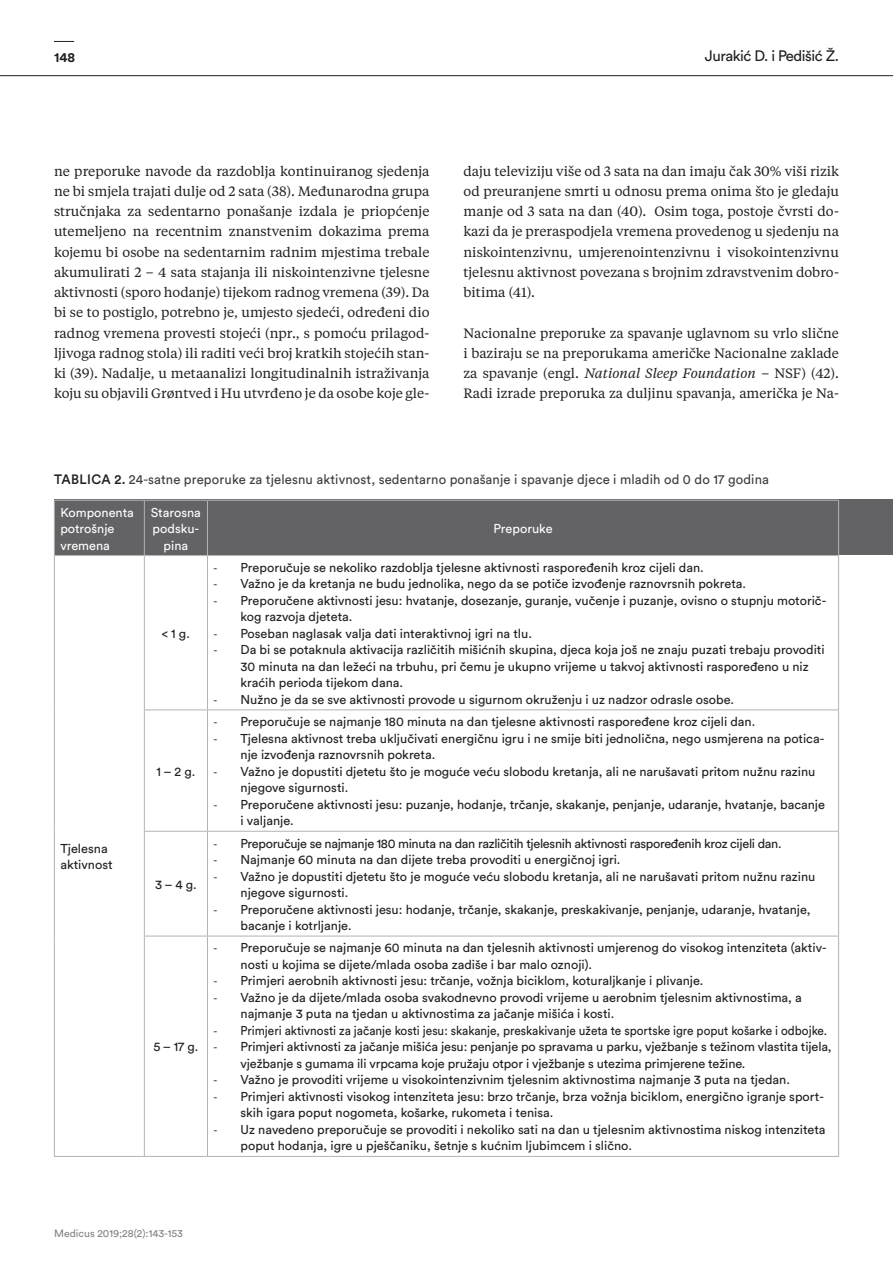
<style>
.page{position:relative;width:893px;height:1263px;background:#fff}
.page>*{position:absolute;margin:0;border:0;box-sizing:border-box;transform-origin:0 0}
.t1{font:15px "Circular Pro";letter-spacing:-.03em;color:#231f20}
.t2{font:13.5px/20.2px "Tiempos Headline";color:#231f20;text-align:justify}
.t3{font:13.5px "Circular Pro";letter-spacing:.01em;color:#3e3e3f}
.t4{font:700 13.5px "Circular Pro";color:#231f20}
.t5{font:12.75px/16.5px "Circular Pro";color:#231f20}
.t6{font:12.75px "Circular Pro";color:#231f20;scale:.93 1}
.t7{font:12.75px "Circular Pro";letter-spacing:-.025em;color:#231f20}
.t8{font:12.75px/16.5px "Circular Pro";color:#fff}
.t9{font:10.5px "Circular Pro";color:#808285}
.s1{font-style:italic}
.s2{font-weight:500;color:#231f20}
.s3{font-family:"Calibri"}
</style>
<div class="page">
<div style="left:54px;top:500px;width:839px;height:55px;background:#636366"></div>
<hr style="left:0;top:75px;width:893px;height:1px;background:#231f20">
<svg style="left:54px;top:41px;width:20px;height:1px"></svg>
<hr style="left:54px;top:500px;width:90px;height:1px;background:#b2b3b7">
<hr style="left:54px;top:501px;width:1px;height:54px;background:#b2b3b7">
<hr style="left:144px;top:500px;width:63px;height:1px;background:#b2b3b7">
<hr style="left:144px;top:501px;width:1px;height:54px;background:#b2b3b7">
<hr style="left:207px;top:500px;width:632px;height:1px;background:#b2b3b7">
<hr style="left:207px;top:501px;width:1px;height:54px;background:#b2b3b7">
<hr style="left:838px;top:501px;width:1px;height:54px;background:#b2b3b7">
<hr style="left:54px;top:555px;width:90px;height:1px;background:#b2b3b7">
<hr style="left:54px;top:556px;width:1px;height:154px;background:#b2b3b7">
<hr style="left:54px;top:710px;width:1px;height:121px;background:#b2b3b7">
<hr style="left:54px;top:831px;width:1px;height:105px;background:#b2b3b7">
<hr style="left:54px;top:936px;width:1px;height:220px;background:#b2b3b7">
<hr style="left:144px;top:555px;width:63px;height:1px;background:#b2b3b7">
<hr style="left:144px;top:556px;width:1px;height:153px;background:#b2b3b7">
<hr style="left:207px;top:555px;width:632px;height:1px;background:#b2b3b7">
<hr style="left:207px;top:556px;width:1px;height:153px;background:#b2b3b7">
<hr style="left:838px;top:556px;width:1px;height:153px;background:#b2b3b7">
<hr style="left:144px;top:709px;width:63px;height:1px;background:#b2b3b7">
<hr style="left:144px;top:710px;width:1px;height:121px;background:#b2b3b7">
<hr style="left:207px;top:709px;width:632px;height:1px;background:#b2b3b7">
<hr style="left:207px;top:710px;width:1px;height:121px;background:#b2b3b7">
<hr style="left:838px;top:710px;width:1px;height:121px;background:#b2b3b7">
<hr style="left:144px;top:831px;width:63px;height:1px;background:#b2b3b7">
<hr style="left:144px;top:832px;width:1px;height:104px;background:#b2b3b7">
<hr style="left:207px;top:831px;width:632px;height:1px;background:#b2b3b7">
<hr style="left:207px;top:832px;width:1px;height:104px;background:#b2b3b7">
<hr style="left:838px;top:832px;width:1px;height:104px;background:#b2b3b7">
<hr style="left:144px;top:936px;width:63px;height:1px;background:#b2b3b7">
<hr style="left:144px;top:936px;width:1px;height:220px;background:#b2b3b7">
<hr style="left:207px;top:936px;width:632px;height:1px;background:#b2b3b7">
<hr style="left:207px;top:936px;width:1px;height:220px;background:#b2b3b7">
<hr style="left:838px;top:936px;width:1px;height:220px;background:#b2b3b7">
<hr style="left:54px;top:1156px;width:90px;height:1px;background:#b2b3b7">
<hr style="left:144px;top:1156px;width:63px;height:1px;background:#b2b3b7">
<hr style="left:207px;top:1156px;width:632px;height:1px;background:#b2b3b7">
<p class="t4" style="left:54px;top:47px;width:23px">148</p>
<p class="t1" style="left:705px;top:46px;width:136px">Jurakić D. i Pedišić Ž.</p>
<p class="t2" style="left:54px;top:160px;width:377px">ne preporuke navode da razdoblja kontinuiranog sjedenja ne bi smjela trajati dulje od 2 sata (38). Međunarodna grupa stručnjaka za sedentarno ponašanje izdala je priopćenje utemeljeno na recentnim znanstvenim dokazima prema kojemu bi osobe na sedentarnim radnim mjestima trebale akumulirati 2 – 4 sata stajanja ili niskointenzivne tjelesne aktivnosti (sporo hodanje) tijekom radnog vremena (39). Da bi se to postiglo, potrebno je, umjesto sjedeći, određeni dio radnog vremena provesti stojeći (npr., s pomoću prilagod&shy;ljivoga radnog stola) ili raditi veći broj kratkih stojećih stan&shy;ki (39). Nadalje, u metaanalizi longitudinalnih istraživanja koju su objavili Grøntved i Hu utvrđeno je da osobe koje gle-</p>
<p class="t2" style="left:463px;top:160px;width:377px">daju televiziju više od 3 sata na dan imaju čak 30% viši rizik od preuranjene smrti u odnosu prema onima što je gledaju manje od 3 sata na dan (40). Osim toga, postoje čvrsti do&shy;kazi da je preraspodjela vremena provedenog u sjedenju na niskointenzivnu, umjerenointenzivnu i visokointenzivnu tjelesnu aktivnost povezana s brojnim zdravstvenim dobro&shy;bitima (41).</p>
<p class="t2" style="left:463px;top:322px;width:377px">Nacionalne preporuke za spavanje uglavnom su vrlo slične i baziraju se na preporukama američke Nacionalne zaklade za spavanje (engl. <span class="s1">National Sleep Foundation</span> – NSF) (42).<br>Radi izrade preporuka za duljinu spavanja, američka je Na-</p>
<p class="t3" style="left:54px;top:470px;width:716px"><span class="s2">TABLICA 2.</span> 24-satne preporuke za tjelesnu aktivnost, sedentarno ponašanje i spavanje djece i mladih od 0 do 17 godina</p>
<p class="t8" style="left:60px;top:503px;width:75px">Komponenta potrošnje vremena</p>
<p class="t8" style="left:151px;top:503px;width:52px;text-align:center">Starosna podsku&shy;pina</p>
<p class="t5" style="left:162px;top:625px;width:29px">&lt; 1 g.</p>
<p class="t5" style="left:60px;top:840px;width:54px">Tjelesna aktivnost</p>
<p class="t5" style="left:157px;top:762px;width:40px">1 – 2 g.</p>
<p class="t5" style="left:155px;top:875px;width:43px">3 – 4 g.</p>
<p class="t5" style="left:153px;top:1038px;width:47px">5 – 17 g.</p>
<p class="t8" style="left:493px;top:520px;width:61px">Preporuke</p>
<p class="t5" style="left:214px;top:559px;width:492px"><span class="s3">-</span> Preporučuje se nekoliko razdoblja tjelesne aktivnosti raspoređenih kroz cijeli dan.</p>
<p class="t5" style="left:214px;top:575px;width:534px"><span class="s3">-</span> Važno je da kretanja ne budu jednolika, nego da se potiče izvođenje raznovrsnih pokreta.</p>
<p class="t5" style="left:241px;top:592px;width:587px;text-indent:-27px"><span class="s3">-</span> Preporučene aktivnosti jesu: hvatanje, dosezanje, guranje, vučenje i puzanje, ovisno o stupnju motorič&shy;kog razvoja djeteta.</p>
<p class="t5" style="left:214px;top:625px;width:320px"><span class="s3">-</span> Poseban naglasak valja dati interaktivnoj igri na tlu.</p>
<p class="t5" style="left:241px;top:641px;width:586px;text-indent:-27px"><span class="s3">-</span> Da bi se potaknula aktivacija različitih mišićnih skupina, djeca koja još ne znaju puzati trebaju provoditi<br>30 minuta na dan ležeći na trbuhu, pri čemu je ukupno vrijeme u takvoj aktivnosti raspoređeno u niz kraćih perioda tijekom dana.</p>
<p class="t5" style="left:214px;top:691px;width:522px"><span class="s3">-</span> Nužno je da se sve aktivnosti provode u sigurnom okruženju i uz nadzor odrasle osobe.</p>
<p class="t5" style="left:214px;top:713px;width:543px"><span class="s3">-</span> Preporučuje se najmanje 180 minuta na dan tjelesne aktivnosti raspoređene kroz cijeli dan.</p>
<p class="t5" style="left:241px;top:729px;width:585px;text-indent:-27px"><span class="s3">-</span> Tjelesna aktivnost treba uključivati energičnu igru i ne smije biti jednolična, nego usmjerena na potica&shy;nje izvođenja raznovrsnih pokreta.</p>
<p class="t5" style="left:241px;top:762px;width:576px;text-indent:-27px"><span class="s3">-</span> Važno je dopustiti djetetu što je moguće veću slobodu kretanja, ali ne narušavati pritom nužnu razinu njegove sigurnosti.</p>
<p class="t5" style="left:241px;top:795px;width:586px;text-indent:-27px"><span class="s3">-</span> Preporučene aktivnosti jesu: puzanje, hodanje, trčanje, skakanje, penjanje, udaranje, hvatanje, bacanje i valjanje.</p>
<p class="t7" style="left:214px;top:834px;width:570px"><span class="s3">-</span> Preporučuje se najmanje 180 minuta na dan različitih tjelesnih aktivnosti raspoređenih kroz cijeli dan.</p>
<p class="t5" style="left:214px;top:851px;width:408px"><span class="s3">-</span> Najmanje 60 minuta na dan dijete treba provoditi u energičnoj igri.</p>
<p class="t5" style="left:241px;top:867px;width:576px;text-indent:-27px"><span class="s3">-</span> Važno je dopustiti djetetu što je moguće veću slobodu kretanja, ali ne narušavati pritom nužnu razinu njegove sigurnosti.</p>
<p class="t5" style="left:241px;top:900px;width:572px;text-indent:-27px"><span class="s3">-</span> Preporučene aktivnosti jesu: hodanje, trčanje, skakanje, preskakivanje, penjanje, udaranje, hvatanje, bacanje i kotrljanje.</p>
<p class="t5" style="left:241px;top:939px;width:588px;text-indent:-27px"><span class="s3">-</span> Preporučuje se najmanje 60 minuta na dan tjelesnih aktivnosti umjerenog do visokog intenziteta (aktiv&shy;nosti u kojima se dijete/mlada osoba zadiše i bar malo oznoji).</p>
<p class="t5" style="left:214px;top:972px;width:491px"><span class="s3">-</span> Primjeri aerobnih aktivnosti jesu: trčanje, vožnja biciklom, koturaljkanje i plivanje.</p>
<p class="t5" style="left:241px;top:988px;width:563px;text-indent:-27px"><span class="s3">-</span> Važno je da dijete/mlada osoba svakodnevno provodi vrijeme u aerobnim tjelesnim aktivnostima, a najmanje 3 puta na tjedan u aktivnostima za jačanje mišića i kosti.</p>
<p class="t6" style="left:214px;top:1022px;width:661px"><span class="s3">-</span> Primjeri aktivnosti za jačanje kosti jesu: skakanje, preskakivanje užeta te sportske igre poput košarke i odbojke.</p>
<p class="t5" style="left:241px;top:1038px;width:593px;text-indent:-27px"><span class="s3">-</span> Primjeri aktivnosti za jačanje mišića jesu: penjanje po spravama u parku, vježbanje s težinom vlastita tijela, vježbanje s gumama ili vrpcama koje pružaju otpor i vježbanje s utezima primjerene težine.</p>
<p class="t5" style="left:213px;top:1071px;width:578px"><span class="s3">-</span> Važno je provoditi vrijeme u visokointenzivnim tjelesnim aktivnostima najmanje 3 puta na tjedan.</p>
<p class="t5" style="left:241px;top:1087px;width:585px;text-indent:-27px"><span class="s3">-</span> Primjeri aktivnosti visokog intenziteta jesu: brzo trčanje, brza vožnja biciklom, energično igranje sport&shy;skih igara poput nogometa, košarke, rukometa i tenisa.</p>
<p class="t5" style="left:241px;top:1120px;width:587px;text-indent:-27px"><span class="s3">-</span> Uz navedeno preporučuje se provoditi i nekoliko sati na dan u tjelesnim aktivnostima niskog intenziteta poput hodanja, igre u pješčaniku, šetnje s kućnim ljubimcem i slično.</p>
<p class="t9" style="left:54px;top:1227px;width:130px">Medicus 2019;28(2):143-153</p>
</div>
